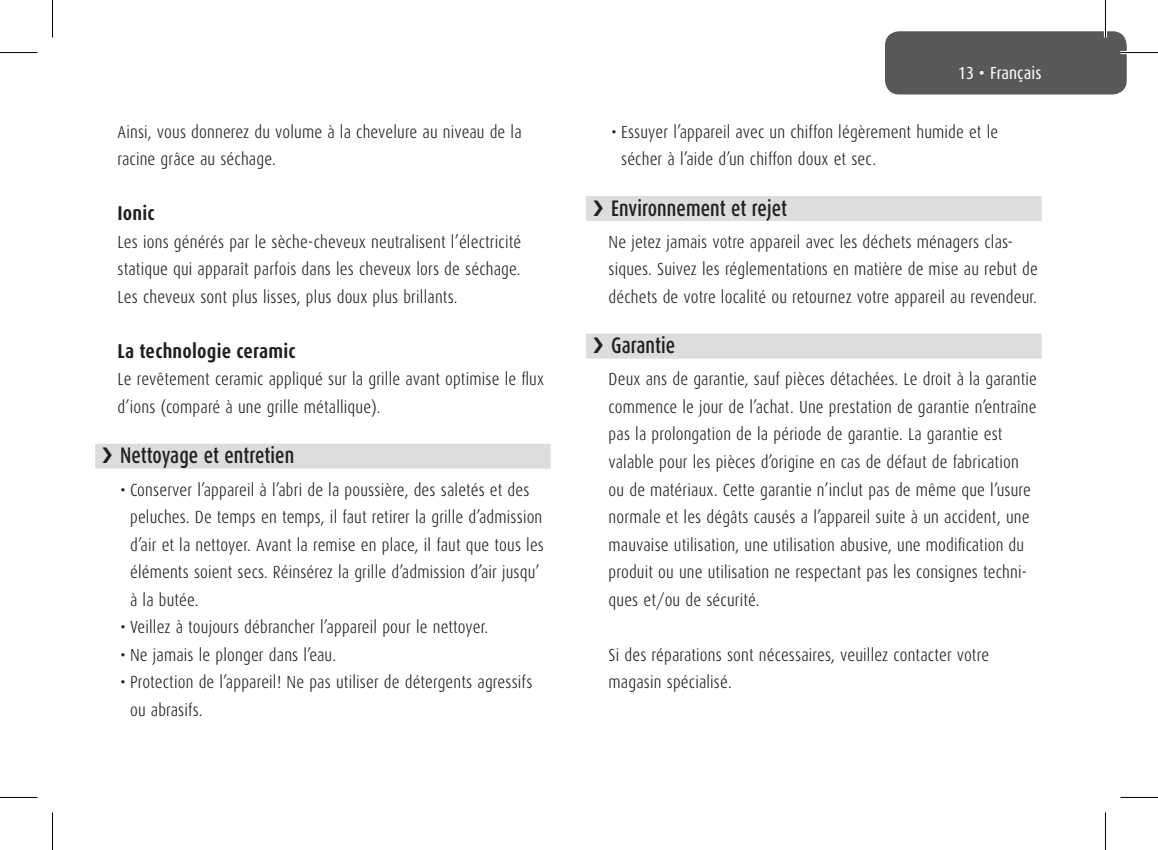
<style>
.page{position:relative;width:1158px;height:850px;background:#fff}
.page>*{position:absolute;margin:0;border:0;box-sizing:border-box;transform-origin:0 0}
.t1{font:500 22.5px "Dax Condensed";letter-spacing:.005em;color:#231f20;scale:.9 1}
.t2{font:700 20px "Dax Condensed";letter-spacing:.01em;color:#231f20}
.t3{font:300 17.5px/27.5px "Dax Condensed";letter-spacing:.01em;color:#231f20}
.t4{font:17.5px "Dax Condensed";letter-spacing:.01em;color:#fff}
</style>
<div class="page">
<div style="left:95px;top:443px;width:455px;height:25px;background:#dcdddf"></div>
<div style="left:586px;top:196px;width:455px;height:25px;background:#dcdddf"></div>
<div style="left:586px;top:333px;width:455px;height:25px;background:#dcdddf"></div>
<div style="left:885px;top:31px;width:241px;height:63px;background:#57585a;border-radius:14px"></div>
<hr style="left:1120px;top:51px;width:37px;height:3px;background:#fff">
<hr style="left:1103px;top:0;width:3px;height:38px;background:#fff">
<hr style="left:0;top:52px;width:38px;height:1px;background:#000">
<hr style="left:1120px;top:52px;width:37px;height:1px;background:#000">
<hr style="left:0;top:796px;width:38px;height:1px;background:#000">
<hr style="left:1120px;top:796px;width:37px;height:1px;background:#000">
<hr style="left:52px;top:0;width:1px;height:38px;background:#000">
<hr style="left:52px;top:812px;width:1px;height:37px;background:#000">
<hr style="left:1104px;top:0;width:1px;height:38px;background:#000">
<hr style="left:1104px;top:812px;width:1px;height:37px;background:#000">
<p class="t3" style="left:118px;top:118px;width:405px">Ainsi, vous donnerez du volume à la chevelure au niveau de la racine grâce au séchage.</p>
<p class="t2" style="left:118px;top:202px;width:39px">Ionic</p>
<p class="t3" style="left:118px;top:228px;width:405px;text-align:justify">Les ions générés par le sèche-cheveux neutralisent l’électricité statique qui apparaît parfois dans les cheveux lors de séchage.<br>Les cheveux sont plus lisses, plus doux plus brillants.</p>
<p class="t2" style="left:118px;top:340px;width:179px">La technologie ceramic</p>
<p class="t3" style="left:118px;top:365px;width:428px">Le revêtement ceramic appliqué sur la grille avant optimise le flux d’ions (comparé à une grille métallique).</p>
<p class="t1" style="left:120px;top:443px;width:195px">Nettoyage et entretien</p>
<p class="t3" style="left:130px;top:475px;width:415px;text-indent:-10px">• Conserver l’appareil à l’abri de la poussière, des saletés et des peluches. De temps en temps, il faut retirer la grille d’admission d’air et la nettoyer. Avant la remise en place, il faut que tous les éléments soient secs. Réinsérez la grille d’admission d’air jusqu’ à la butée.</p>
<p class="t3" style="left:120px;top:613px;width:369px">• Veillez à toujours débrancher l’appareil pour le nettoyer.</p>
<p class="t3" style="left:120px;top:640px;width:217px">• Ne jamais le plonger dans l’eau.</p>
<p class="t3" style="left:130px;top:668px;width:404px;text-indent:-10px">• Protection de l’appareil! Ne pas utiliser de détergents agressifs ou abrasifs.</p>
<p class="t4" style="left:957px;top:63px;width:85px">13 • Français</p>
<p class="t3" style="left:621px;top:118px;width:378px;text-indent:-10px">• Essuyer l’appareil avec un chiffon légèrement humide et le sécher à l’aide d’un chiffon doux et sec.</p>
<p class="t1" style="left:611px;top:195px;width:197px">Environnement et rejet</p>
<p class="t3" style="left:608px;top:228px;width:431px">Ne jetez jamais votre appareil avec les déchets ménagers clas&shy;siques. Suivez les réglementations en matière de mise au rebut de déchets de votre localité ou retournez votre appareil au revendeur.</p>
<p class="t1" style="left:611px;top:333px;width:73px">Garantie</p>
<p class="t3" style="left:608px;top:365px;width:430px">Deux ans de garantie, sauf pièces détachées. Le droit à la garantie commence le jour de l’achat. Une prestation de garantie n’entraîne pas la prolongation de la période de garantie. La garantie est valable pour les pièces d’origine en cas de défaut de fabrication ou de matériaux. Cette garantie n’inclut pas de même que l’usure normale et les dégâts causés a l’appareil suite à un accident, une mauvaise utilisation, une utilisation abusive, une modification du produit ou une utilisation ne respectant pas les consignes techni&shy;ques et/ou de sécurité.</p>
<p class="t3" style="left:608px;top:640px;width:382px">Si des réparations sont nécessaires, veuillez contacter votre magasin spécialisé.</p>
</div>
